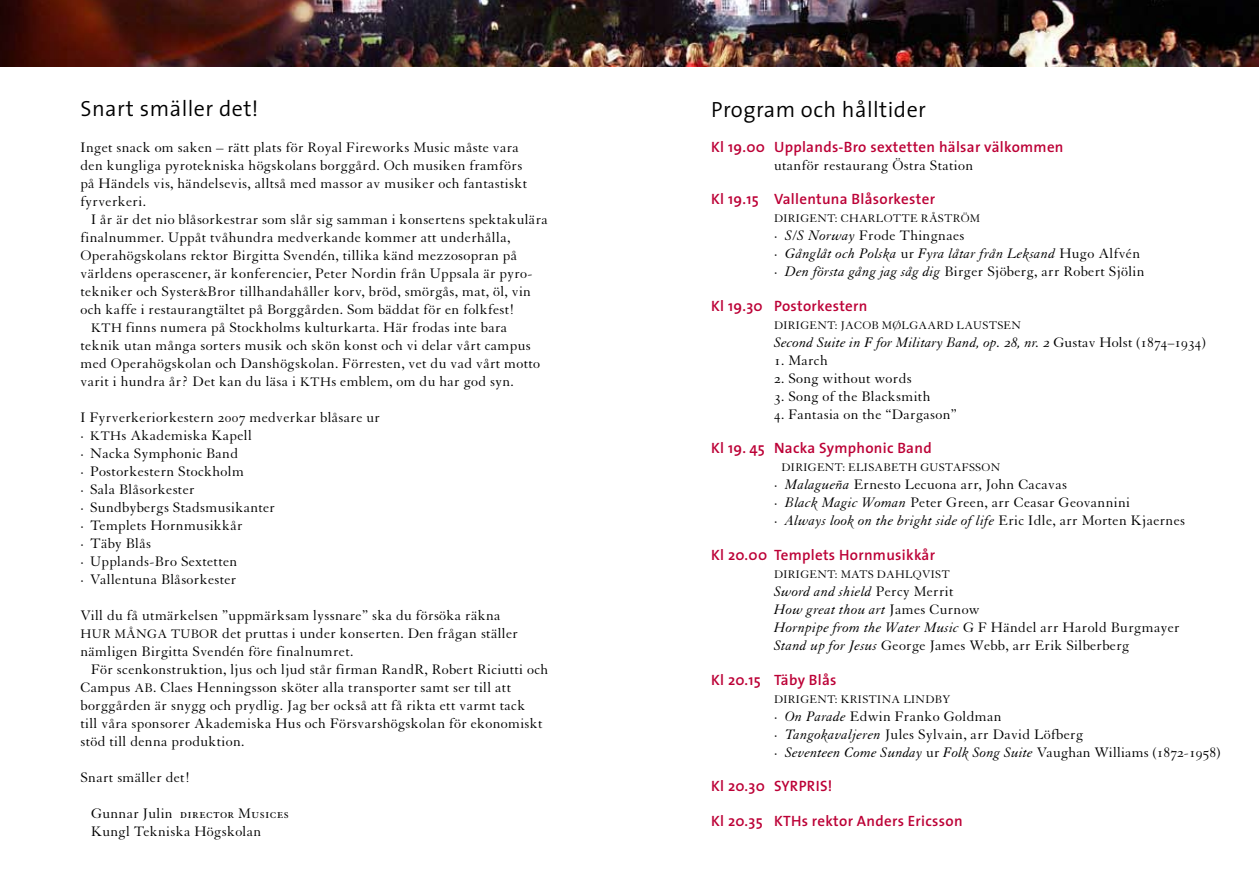
<style>
.page{position:relative;width:1259px;height:893px;background:#fff}
.page>*{position:absolute;margin:0;border:0;box-sizing:border-box;transform-origin:0 0}
.t1{font:300 22.05px "The Sans";letter-spacing:.02em;color:#000}
.t2{font:15px/18px "Granjon";letter-spacing:.02em;color:#000}
.t3{font:600 15px "The Sans";letter-spacing:.02em;color:#bc0036}
.t4{font:italic 15px/18px "Granjon";letter-spacing:.02em;color:#000}
.t5{font:15px "Granjon SC";letter-spacing:.02em;color:#000}
.t6{font:12px "Granjon";letter-spacing:.02em;color:#000}
.s1{font-size:13.5px}
.s2{font-family:"Granjon SC"}
.s3{font-family:"Granjon"}
.s4{font-style:normal}
.s5{font-family:"Granjon Italic Os F";font-style:normal}
.s6{font-family:"Granjon SC";font-style:normal}
.s7{font-style:italic}
</style>
<div class="page">
<img style="left:0;top:0;width:1259px;height:66px">
<h1 class="t1" style="left:81px;top:91px;width:179px">Snart smäller det!</h1>
<p class="t2" style="left:81px;top:139px;width:448px">Inget snack om saken – rätt plats för Royal Fireworks Music måste vara den kungliga pyrotekniska högskolans borggård. Och musiken framförs på Händels vis, händelsevis, alltså med massor av musiker och fantastiskt fyrverkeri.</p>
<p class="t2" style="left:91px;top:211px;width:458px">I år är det nio blåsorkestrar som slår sig samman i konsertens spektakulära</p>
<p class="t2" style="left:81px;top:229px;width:431px">finalnummer. Uppåt tvåhundra medverkande kommer att underhålla,</p>
<p class="t2" style="left:81px;top:247px;width:438px">Operahögskolans rektor Birgitta Svendén, tillika känd mezzosopran på</p>
<p class="t2" style="left:81px;top:265px;width:453px">världens operascener, är konferencier, Peter Nordin från Uppsala är pyro-</p>
<p class="t2" style="left:81px;top:283px;width:452px">tekniker och Syster&amp;Bror tillhandahåller korv, bröd, smörgås, mat, öl, vin</p>
<p class="t2" style="left:81px;top:301px;width:435px">och kaffe i restaurangtältet på Borggården. Som bäddat för en folkfest!</p>
<p class="t2" style="left:91px;top:319px;width:418px"><span class="s1">KTH</span> finns numera på Stockholms kulturkarta. Här frodas inte bara</p>
<p class="t2" style="left:81px;top:337px;width:452px">teknik utan många sorters musik och skön konst och vi delar vårt campus</p>
<p class="t2" style="left:81px;top:355px;width:461px">med Operahögskolan och Danshögskolan. Förresten, vet du vad vårt motto</p>
<p class="t2" style="left:81px;top:373px;width:435px">varit i hundra år? Det kan du läsa i <span class="s1">KTH</span>s emblem, om du har god syn.</p>
<p class="t2" style="left:81px;top:409px;width:301px">I Fyrverkeriorkestern <span class="s2">2007</span> medverkar blåsare ur · <span class="s1">KTH</span>s Akademiska Kapell<br>· Nacka Symphonic Band<br>· Postorkestern Stockholm<br>· Sala Blåsorkester<br>· Sundbybergs Stadsmusikanter<br>· Templets Hornmusikkår<br>· Täby Blås<br>· Upplands-Bro Sextetten<br>· Vallentuna Blåsorkester</p>
<p class="t2" style="left:81px;top:607px;width:439px">Vill du få utmärkelsen ”uppmärksam lyssnare” ska du försöka räkna<br><span class="s1">HUR MÅNGA TUBOR</span> det pruttas i under konserten. Den frågan ställer nämligen Birgitta Svendén före finalnumret.</p>
<p class="t2" style="left:81px;top:661px;width:469px;text-indent:10px">För scenkonstruktion, ljus och ljud står firman RandR, Robert Riciutti och Campus <span class="s1">AB</span>. Claes Henningsson sköter alla transporter samt ser till att borggården är snygg och prydlig. Jag ber också att få rikta ett varmt tack<br>till våra sponsorer Akademiska Hus och Försvarshögskolan för ekonomiskt stöd till denna produktion.</p>
<p class="t2" style="left:81px;top:769px;width:111px">Snart smäller det!</p>
<p class="t5" style="left:91px;top:806px;width:199px"><span class="s3">Gunnar Julin</span> director Musices</p>
<p class="t2" style="left:91px;top:823px;width:172px">Kungl Tekniska Högskolan</p>
<h1 class="t1" style="left:711px;top:92px;width:216px">Program och hålltider</h1>
<p class="t3" style="left:711px;top:134px;width:354px">Kl 19.00 U pplands-Bro sextetten hälsar välkommen</p>
<p class="t2" style="left:774px;top:157px;width:200px">utanför restaurang Östra Station</p>
<p class="t3" style="left:711px;top:187px;width:225px">Kl 19.15 Vallentuna Blåsorkester</p>
<p class="t6" style="left:774px;top:212px;width:18px">Dirigent</p>
<p class="t6" style="left:835px;top:212px;width:24px">: Charlotte</p>
<p class="t6" style="left:921px;top:212px;width:18px">Råström</p>
<p class="t4" style="left:774px;top:227px;width:372px"><span class="s4">·</span> S/S Norway <span class="s4">Frode Thingnaes<br>·</span> Gånglåt och Polska <span class="s4">ur</span> Fyra låtar från Leksand <span class="s4">Hugo Alfvén ·</span> Den första gång jag såg dig <span class="s4">Birger Sjöberg, arr Robert Sjölin</span></p>
<p class="t3" style="left:711px;top:293px;width:158px">Kl 19.30 Postorkestern</p>
<p class="t6" style="left:774px;top:319px;width:18px">Dirigent</p>
<p class="t6" style="left:835px;top:319px;width:20px">: Jacob</p>
<p class="t6" style="left:882px;top:319px;width:30px">Mølgaard</p>
<p class="t6" style="left:956px;top:319px;width:17px">Laustsen</p>
<p class="t4" style="left:774px;top:334px;width:433px">Second Suite in F for Military Band, op. <span class="s5">28</span>, nr. <span class="s5">2</span> <span class="s4">Gustav Holst (</span><span class="s6">1874–1934</span><span class="s4">)</span></p>
<p class="t2" style="left:774px;top:352px;width:55px"><span class="s2">1.</span> March</p>
<p class="t2" style="left:774px;top:370px;width:139px"><span class="s2">2.</span> Song without words</p>
<p class="t2" style="left:774px;top:388px;width:158px"><span class="s2">3.</span> Song of the Blacksmith</p>
<p class="t2" style="left:774px;top:406px;width:184px"><span class="s2">4.</span> Fantasia on the “Dargason”</p>
<p class="t3" style="left:711px;top:436px;width:222px">Kl 19. 45 Nacka Symphonic Band</p>
<p class="t6" style="left:781px;top:461px;width:18px">Dirigent</p>
<p class="t6" style="left:842px;top:461px;width:23px">: Elisabeth</p>
<p class="t6" style="left:920px;top:461px;width:18px">Gustafsson</p>
<p class="t2" style="left:774px;top:476px;width:412px">· <span class="s7">Malagueña</span> Ernesto Lecuona arr, John Cacavas<br>· <span class="s7">Black Magic Woman</span> Peter Green, arr Ceasar Geovannini<br>· <span class="s7">Always look on the bright side of life</span> Eric Idle, arr Morten Kjaernes</p>
<p class="t3" style="left:711px;top:542px;width:225px">Kl 20.00 Templets Hornmusikkår</p>
<p class="t6" style="left:774px;top:568px;width:18px">Dirigent</p>
<p class="t6" style="left:835px;top:568px;width:25px">: Mats</p>
<p class="t6" style="left:877px;top:568px;width:19px">Dahl</p>
<p class="t6" style="left:913px;top:568px;width:17px">qvist</p>
<p class="t2" style="left:774px;top:583px;width:407px"><span class="s7">Sword and shield</span> Percy Merrit  <br><span class="s7">How great thou art</span> James Curnow  <br><span class="s7">Hornpipe from the Water Music</span> G F Händel arr Harold Burgmayer <span class="s7">Stand up for Jesus</span> George James Webb, arr Erik Silberberg</p>
<p class="t3" style="left:711px;top:667px;width:127px">Kl 20.15 Täby Blås</p>
<p class="t6" style="left:774px;top:692px;width:18px">Dirigent</p>
<p class="t6" style="left:835px;top:692px;width:24px">: Kristina</p>
<p class="t6" style="left:903px;top:692px;width:17px">Lindb</p>
<p class="t6" style="left:942px;top:692px;width:10px">y</p>
<p class="t2" style="left:774px;top:707px;width:448px">· <span class="s7">On Parade</span> Edwin Franko Goldman<br>· <span class="s7">Tangokavaljeren</span> Jules Sylvain, arr David Löfberg<br>· <span class="s7">Seventeen Come Sunday</span> ur <span class="s7">Folk Song Suite</span> Vaughan Williams (<span class="s2">1872-1958</span>)</p>
<p class="t3" style="left:711px;top:773px;width:123px">Kl 20.30 SYRPRIS!</p>
<p class="t3" style="left:711px;top:808px;width:253px">Kl 20.35 KTHs rektor Anders Ericsson</p>
</div>
